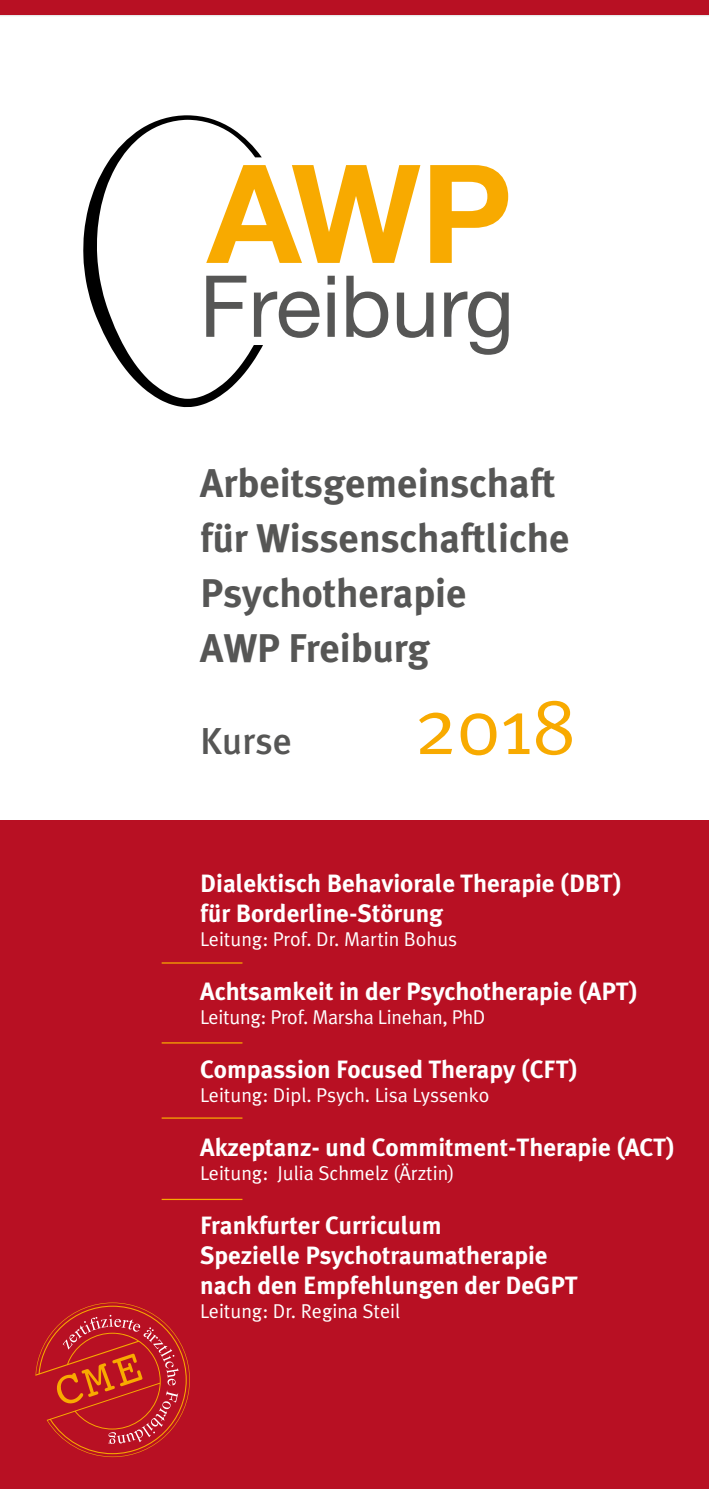
<style>
.page{position:relative;width:709px;height:1489px;background:#fff}
.page>*{position:absolute;margin:0;border:0;box-sizing:border-box;transform-origin:0 0}
.t1{font:80px "Meta Plus Normal";color:#f8aa00}
.t2{font:700 40px/55px "Meta Plus";color:#565655}
.t3{font:500 37.5px "Meta Plus";color:#565655}
.t4{font:700 25px/30px "Meta Plus";color:#fff}
.t5{font:20px "Meta Plus Normal";color:#fff}
</style>
<div class="page">
<div style="left:0;top:820px;width:709px;height:668px;background:#b81023"></div>
<hr style="left:162px;top:962px;width:80px;height:1px;background:#f8aa00">
<hr style="left:162px;top:1042px;width:80px;height:1px;background:#f8aa00">
<hr style="left:162px;top:1117px;width:80px;height:1px;background:#f8aa00">
<hr style="left:162px;top:1198px;width:80px;height:1px;background:#f8aa00">
<div style="left:0;top:0;width:709px;height:17px;background:#000;opacity:.15"></div>
<div style="left:0;top:0;width:709px;height:14px;background:#b81023"></div>
<svg style="left:83px;top:115px;width:180px;height:292px"></svg>
<svg style="left:206px;top:165px;width:214px;height:98px"></svg>
<svg style="left:430px;top:165px;width:78px;height:98px"></svg>
<svg style="left:206px;top:276px;width:40px;height:61px"></svg>
<svg style="left:254px;top:291px;width:66px;height:47px"></svg>
<div style="left:327px;top:292px;width:8px;height:45px;background:#565655"></div>
<div style="left:327px;top:276px;width:8px;height:8px;background:#565655"></div>
<svg style="left:346px;top:276px;width:42px;height:62px"></svg>
<svg style="left:397px;top:292px;width:36px;height:46px"></svg>
<svg style="left:444px;top:291px;width:64px;height:64px"></svg>
<svg style="left:35px;top:1302px;width:155px;height:154px"></svg>
<h2 class="t2" style="left:200px;top:456px;width:370px">Arbeitsgemeinschaft für Wissenschaftliche<br>Psychotherapie<br>AWP Freiburg</h2>
<h3 class="t3" style="left:200px;top:719px;width:93px">Kurse</h3>
<h1 class="t1" style="left:414px;top:680px;width:163px">2018</h1>
<p class="t4" style="left:200px;top:867px;width:423px">Dialektisch Behaviorale Therapie (DBT) für Borderline-Störung</p>
<p class="t5" style="left:200px;top:927px;width:258px">Leitung: Prof. Dr. Martin Bohus</p>
<p class="t4" style="left:200px;top:975px;width:439px">Achtsamkeit in der Psychotherapie (APT)</p>
<p class="t5" style="left:200px;top:1005px;width:287px">Leitung: Prof. Marsha Linehan, PhD</p>
<p class="t4" style="left:200px;top:1053px;width:379px">Compassion Focused Therapy (CFT)</p>
<p class="t5" style="left:200px;top:1083px;width:291px">Leitung: Dipl. Psych. Lisa Lyssenko</p>
<p class="t4" style="left:200px;top:1131px;width:476px">Akzeptanz- und Commitment-Therapie (ACT)</p>
<p class="t5" style="left:200px;top:1161px;width:256px">Leitung: Julia Schmelz (Ärztin)</p>
<p class="t4" style="left:200px;top:1209px;width:379px">Frankfurter Curriculum<br>Spezielle Psychotraumatherapie nach den Empfehlungen der DeGPT</p>
<p class="t5" style="left:200px;top:1299px;width:201px">Leitung: Dr. Regina Steil</p>
</div>
